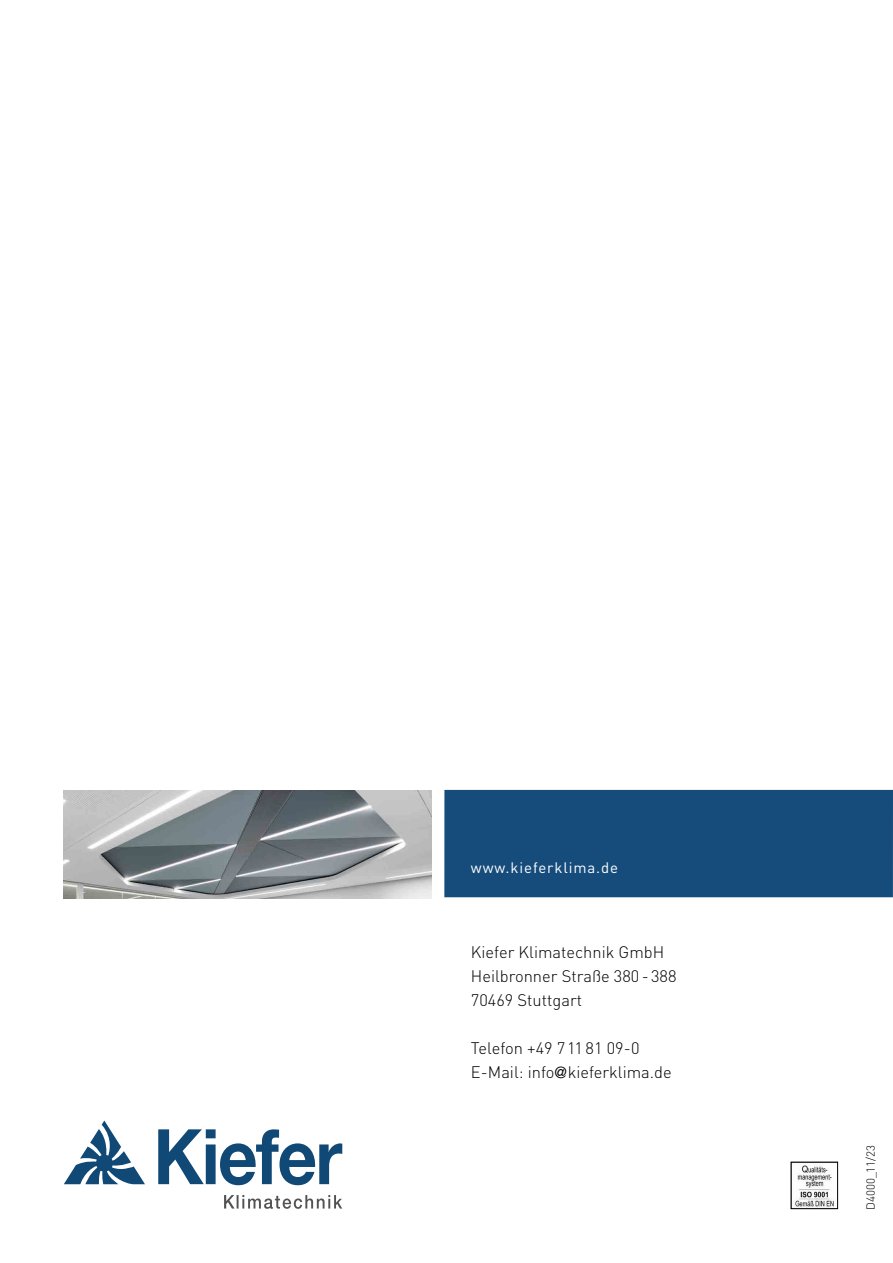
<style>
.page{position:relative;width:893px;height:1263px;background:#fff}
.page>*{position:absolute;margin:0;border:0;box-sizing:border-box;transform-origin:0 0}
.t1{font:300 16.5px/24px "DIN Pro";color:#000}
.t2{font:15px "DIN Pro";letter-spacing:.06em;color:#fff}
.t3{font:300 11.7px "DIN Pro";color:#000}
.s1{font-family:"Helvetica Neue LT Pro";font-weight:400;font-size:15.75px}
</style>
<div class="page">
<img style="left:64px;top:791px;width:368px;height:107px">
<div style="left:444px;top:790px;width:449px;height:107px;background:#164c7c"></div>
<svg style="left:224px;top:1195px;width:118px;height:14px"></svg>
<svg style="left:158px;top:1129px;width:184px;height:56px"></svg>
<svg style="left:64px;top:1120px;width:81px;height:64px"></svg>
<img style="left:795px;top:1165px;width:39px;height:42px">
<div style="left:791px;top:1162px;width:47px;height:47px;border:1px solid #000"></div>
<p class="t2" style="left:471px;top:855px;width:149px">www.kieferklima.de</p>
<p class="t1" style="left:471px;top:938px;width:207px">Kiefer Klimatechnik GmbH<br>Heilbronner Straße 380 - 388<br>70469 Stuttgart</p>
<p class="t1" style="left:471px;top:1034px;width:202px">Telefon +49 711 81 09-0<br>E-Mail: info<span class="s1">@</span>kieferklima.de</p>
<p class="t3" style="left:861px;top:1210px;width:66px;rotate:-90deg">D4000_11/23</p>
</div>
